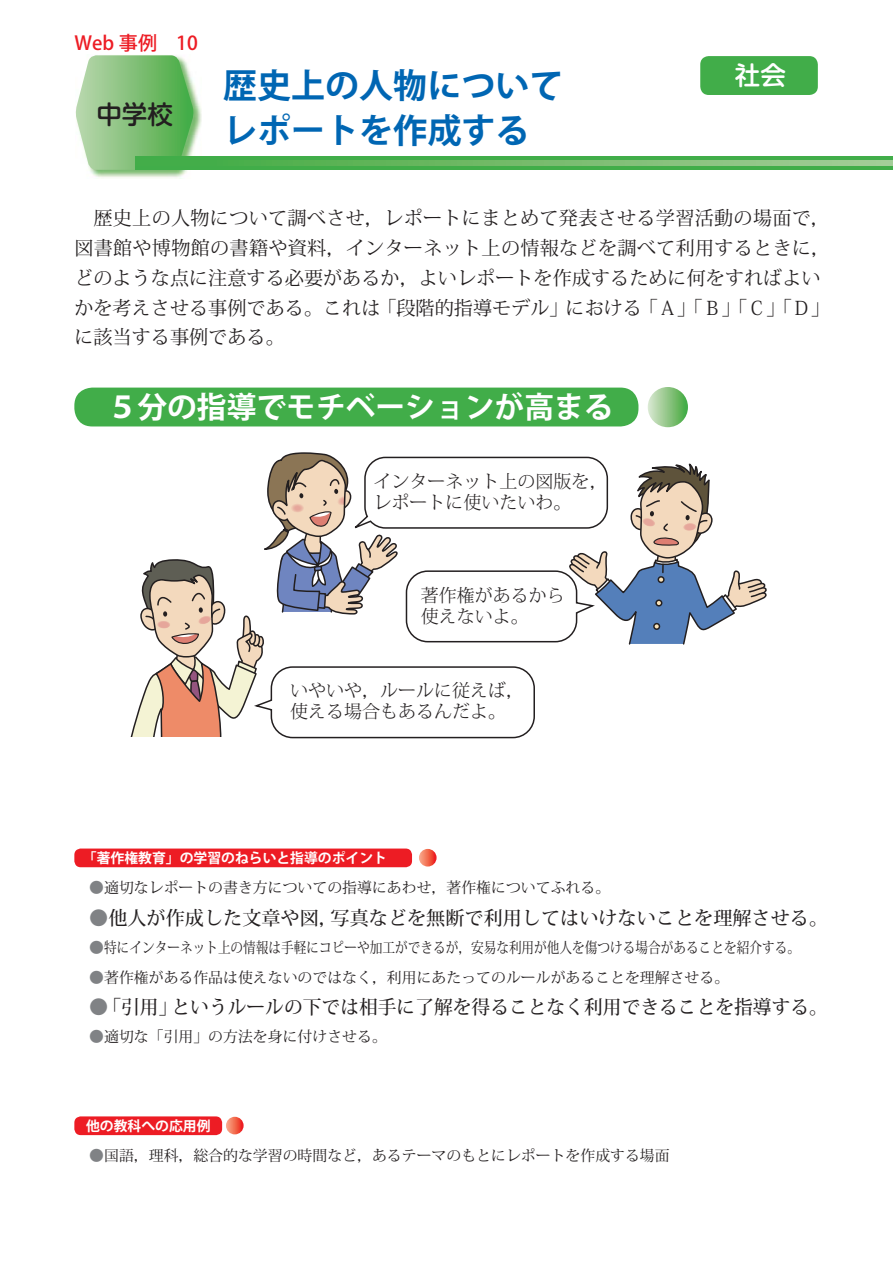
<style>
.page{position:relative;width:893px;height:1263px;background:#fff}
.page>*{position:absolute;margin:0;border:0;box-sizing:border-box;transform-origin:0 0}
.t1{font:34.05px "Koz Go Pro Bold 90 msp RKSJ H";color:#0066b3}
.t2{font:29.7px "Koz Go Pro Bold 90 msp RKSJ H";color:#fff}
.t3{font:25.5px "G Shin M Go Pro Medium 90 msp RKSJ H";color:#231f20}
.t4{font:25.5px "G Shin M Go Pro Medium 90 msp RKSJ H";color:#fff}
.t5{font:19.2px/29.7px "Koz Min Std Regular 90 msp RKSJ H";letter-spacing:.015em;color:#231f20}
.t6{font:19.2px "Koz Min Std Medium 90 msp RKSJ H";color:#231f20}
.t7{font:19.2px "Koz Go Pro Medium 90 msp RKSJ H";color:#ed1c24}
.t8{font:18px/21px "Koz Min Pro Light 90 msp RKSJ H";color:#231f20}
.t9{font:14.85px "Koz Min Std Regular 90 msp RKSJ H";color:#231f20}
.t10{font:14.85px "Koz Min Std Regular 90 msp RKSJ H";color:#231f20;scale:.85 1}
.t11{font:13.8px "Koz Go Pro Bold 90 msp RKSJ H";color:#fff}
.s1{color:#808285}
</style>
<div class="page">
<img style="left:90px;top:85px;width:112px;height:94px">
<svg style="left:75px;top:55px;width:119px;height:115px;background:#8dc685"></svg>
<div style="left:700px;top:56px;width:118px;height:39px;background:#41ad49;border-radius:9px"></div>
<div style="left:74px;top:388px;width:564px;height:38px;background:#41ad49;border-radius:18px"></div>
<div style="left:648px;top:387px;width:40px;height:40px;background:linear-gradient(to right,#dae5ce,#49ab46);border-radius:50%"></div>
<div style="left:74px;top:849px;width:338px;height:18px;background:#ed1c24;border-radius:6px"></div>
<svg style="left:419px;top:849px;width:18px;height:18px"></svg>
<div style="left:74px;top:1116px;width:148px;height:19px;background:#ed1c24;border-radius:6px"></div>
<svg style="left:226px;top:1117px;width:18px;height:17px"></svg>
<svg style="left:130px;top:452px;width:637px;height:287px"></svg>
<div style="left:135px;top:156px;width:758px;height:14px;background:#41ad49"></div>
<svg style="left:250px;top:160px;width:643px;height:6px;background:#7abd71"></svg>
<p class="t7" style="left:74px;top:35px;width:125px">Web 事例　10</p>
<h3 class="t3" style="left:96px;top:105px;width:78px">中学校</h3>
<h1 class="t1" style="left:223px;top:72px;width:342px">歴史上の人物について</h1>
<h3 class="t4" style="left:735px;top:66px;width:53px">社会</h3>
<h1 class="t1" style="left:223px;top:117px;width:308px">レポートを作成する</h1>
<p class="t5" style="left:74px;top:206px;width:757px;text-indent:19px">歴史上の人物について調べさせ，レポートにまとめて発表させる学習活動の場面で，図書館や博物館の書籍や資料，インターネット上の情報などを調べて利用するときに，どのような点に注意する必要があるか，よいレポートを作成するために何をすればよいかを考えさせる事例である。これは「段階的指導モデル」における「Ａ」「Ｂ」「Ｃ」「Ｄ」に該当する事例である。</p>
<h2 class="t2" style="left:108px;top:396px;width:507px">５分の指導でモチベーションが高まる</h2>
<p class="t8" style="left:374px;top:473px;width:235px">インターネット上の図版を，レポートに使いたいわ。</p>
<p class="t8" style="left:421px;top:587px;width:145px">著作権があるから使えないよ。</p>
<p class="t8" style="left:290px;top:682px;width:235px">いやいや，ルールに従えば，使える場合もあるんだよ。</p>
<p class="t11" style="left:83px;top:853px;width:306px">「著作権教育」の学習のねらいと指導のポイント</p>
<p class="t9" style="left:89px;top:882px;width:522px"><span class="s1">●</span>適切なレポートの書き方についての指導にあわせ，著作権についてふれる。</p>
<p class="t6" style="left:89px;top:910px;width:740px"><span class="s1">●</span>他人が作成した文章や図，写真などを無断で利用してはいけないことを理解させる。</p>
<p class="t10" style="left:89px;top:942px;width:838px"><span class="s1">●</span>特にインターネット上の情報は手軽にコピーや加工ができるが，安易な利用が他人を傷つける場合があることを紹介する。</p>
<p class="t9" style="left:89px;top:971px;width:641px"><span class="s1">●</span>著作権がある作品は使えないのではなく，利用にあたってのルールがあることを理解させる。</p>
<p class="t6" style="left:89px;top:1000px;width:740px"><span class="s1">●</span>「引用」というルールの下では相手に了解を得ることなく利用できることを指導する。</p>
<p class="t9" style="left:89px;top:1031px;width:299px"><span class="s1">●</span>適切な「引用」の方法を身に付けさせる。</p>
<p class="t11" style="left:86px;top:1121px;width:126px">他の教科への応用例</p>
<p class="t9" style="left:89px;top:1150px;width:582px"><span class="s1">●</span>国語，理科，総合的な学習の時間など，あるテーマのもとにレポートを作成する場面</p>
</div>
